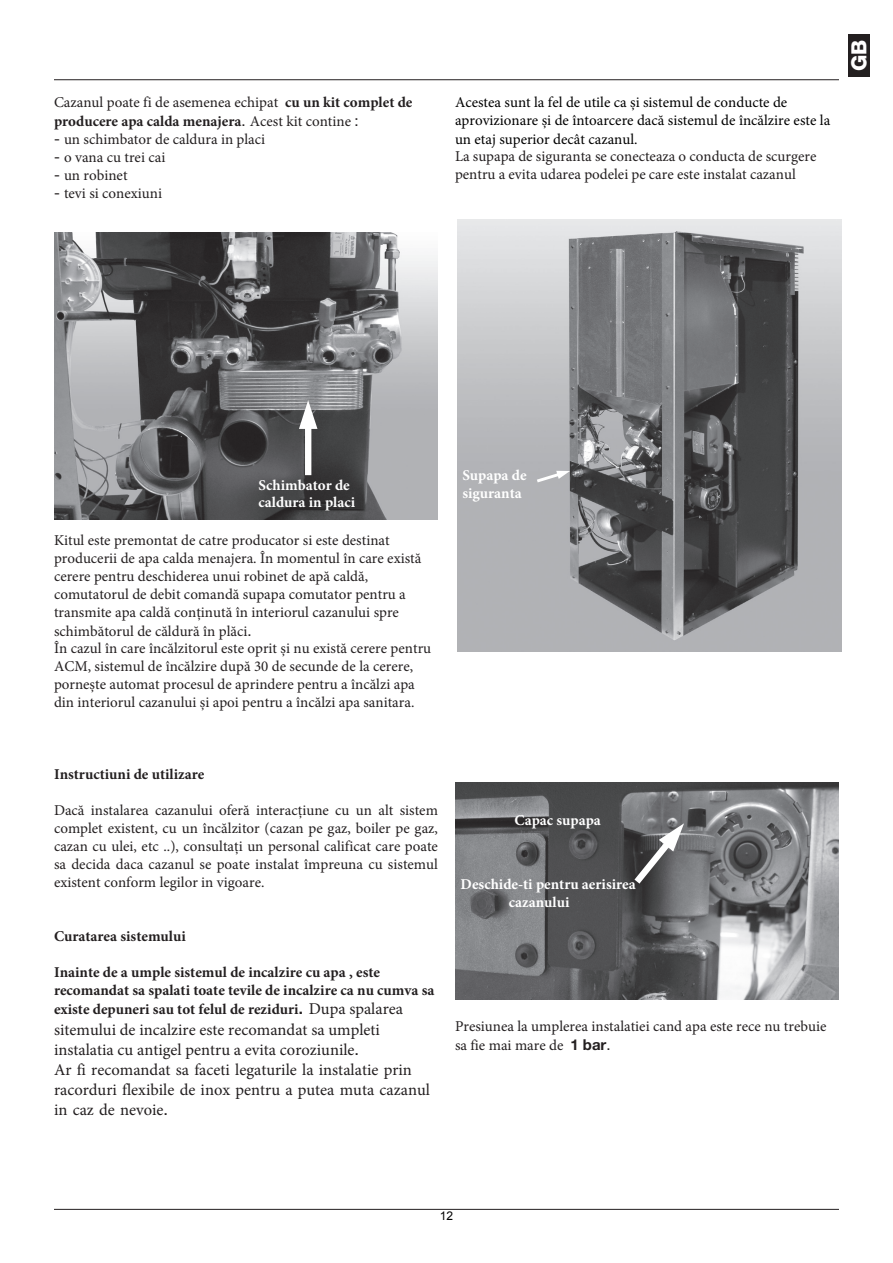
<style>
.page{position:relative;width:893px;height:1263px;background:#fff}
.page>*{position:absolute;margin:0;border:0;box-sizing:border-box;transform-origin:0 0}
.t1{font:800 21px "Helvetica Neue LT Std";color:#fff}
.t2{font:16.5px/20.2px "Minion Pro";color:#231f20}
.t3{font:15px/18px "Minion Pro";color:#231f20}
.t4{font:700 15px/18.9px "Minion Pro";color:#231f20}
.t5{font:15px/18.5px "Minion Pro";color:#000}
.t6{font:700 15px "Minion Pro";color:#fff}
.t7{font:12px "Arial";color:#000}
.s1{font-weight:700}
.s2{font-family:"Helvetica Neue LT Std"}
.s3{font-weight:400;font-size:16.5px}
.s4{font-family:"Helvetica Neue LT Std";font-weight:700}
</style>
<div class="page">
<hr style="left:54px;top:1209px;width:785px;height:1px;background:#231f20">
<hr style="left:54px;top:79px;width:785px;height:1px;background:#231f20">
<div style="left:848px;top:34px;width:22px;height:43px;background:#231f20"></div>
<img style="left:455px;top:783px;width:384px;height:216px">
<img style="left:54px;top:233px;width:384px;height:287px">
<svg style="left:299px;top:400px;width:18px;height:75px"></svg>
<svg style="left:634px;top:823px;width:50px;height:61px"></svg>
<img style="left:457px;top:220px;width:384px;height:431px">
<svg style="left:537px;top:471px;width:33px;height:11px"></svg>
<p class="t3" style="left:54px;top:93px;width:360px;line-height:18.9px">Cazanul poate fi de asemenea echipat <span class="s1">cu un kit complet de producere apa calda menajera</span><span class="s2">.</span> Acest kit contine <span class="s2">:</span></p>
<p class="t3" style="left:54px;top:131px;width:213px"><span class="s2">-</span> un schimbator de caldura in placi</p>
<p class="t3" style="left:54px;top:149px;width:113px"><span class="s2">-</span> o vana cu trei cai</p>
<p class="t3" style="left:54px;top:167px;width:75px"><span class="s2">-</span> un robinet</p>
<p class="t3" style="left:54px;top:184px;width:110px"><span class="s2">-</span> tevi si conexiuni</p>
<p class="t5" style="left:455px;top:93px;width:377px">Acestea sunt la fel de utile ca și sistemul de conducte de aprovizionare și de întoarcere dacă sistemul de încălzire este la un etaj superior decât cazanul.</p>
<p class="t3" style="left:455px;top:148px;width:363px">La supapa de siguranta se conecteaza o conducta de scurgere pentru a evita udarea podelei pe care este instalat cazanul</p>
<h1 class="t1" style="left:846px;top:71px;width:33px;rotate:-90deg">GB</h1>
<p class="t6" style="left:259px;top:474px;width:12px">exchanger</p>
<p class="t3" style="left:54px;top:531px;width:369px">Kitul este premontat de catre producator si este destinat producerii de apa calda menajera. În momentul în care există cerere pentru deschiderea unui robinet de apă caldă, comutatorul de debit comandă supapa comutator pentru a transmite apa caldă conținută în interiorul cazanului spre schimbătorul de căldură în plăci<span class="s2">.</span></p>
<p class="t3" style="left:54px;top:639px;width:379px">În cazul în care încălzitorul este oprit și nu există cerere pentru ACM, sistemul de încălzire după 30 de secunde de la cerere, pornește automat procesul de aprindere pentru a încălzi apa din interiorul cazanului și apoi pentru a încălzi apa sanitara.</p>
<p class="t6" style="left:462px;top:464px;width:12px">enting</p>
<p class="t4" style="left:54px;top:764px;width:152px">Instructiuni de utilizare</p>
<p class="t3" style="left:54px;top:801px;width:385px;text-align:justify">Dacă instalarea cazanului oferă interacțiune cu un alt sistem complet existent, cu un încălzitor (cazan pe gaz, boiler pe gaz, cazan cu ulei, etc ..), consultați un personal calificat care poate sa decida daca cazanul se poate instalat împreuna cu sistemul existent conform legilor in vigoare.</p>
<p class="t4" style="left:54px;top:926px;width:133px">Curatarea sistemului</p>
<p class="t4" style="left:54px;top:962px;width:382px">Inainte de a umple sistemul de incalzire cu apa , este recomandat sa spalati toate tevile de incalzire ca nu cumva sa existe depuneri sau tot felul de reziduri<span class="s2">.</span> <span class="s3">Dupa spalarea</span></p>
<p class="t2" style="left:54px;top:1019px;width:377px">sitemului de incalzire este recomandat sa umpleti instalatia cu antigel pentru a evita coroziunile<span class="s2">.<br></span>Ar fi recomandat sa faceti legaturile la instalatie prin racorduri flexibile de inox pentru a putea muta cazanul in caz de nevoie<span class="s2">.</span></p>
<p class="t3" style="left:455px;top:1017px;width:373px;line-height:18.9px">Presiunea la umplerea instalatiei cand apa este rece nu trebuie sa fie mai mare de <span class="s4">1 bar</span><span class="s2">.</span></p>
<p class="t6" style="left:514px;top:809px;width:16px">topper</p>
<p class="t6" style="left:461px;top:873px;width:26px">stopper</p>
<p class="t6" style="left:509px;top:891px;width:17px">turn</p>
<p class="t7" style="left:440px;top:1207px;width:15px">12</p>
</div>
